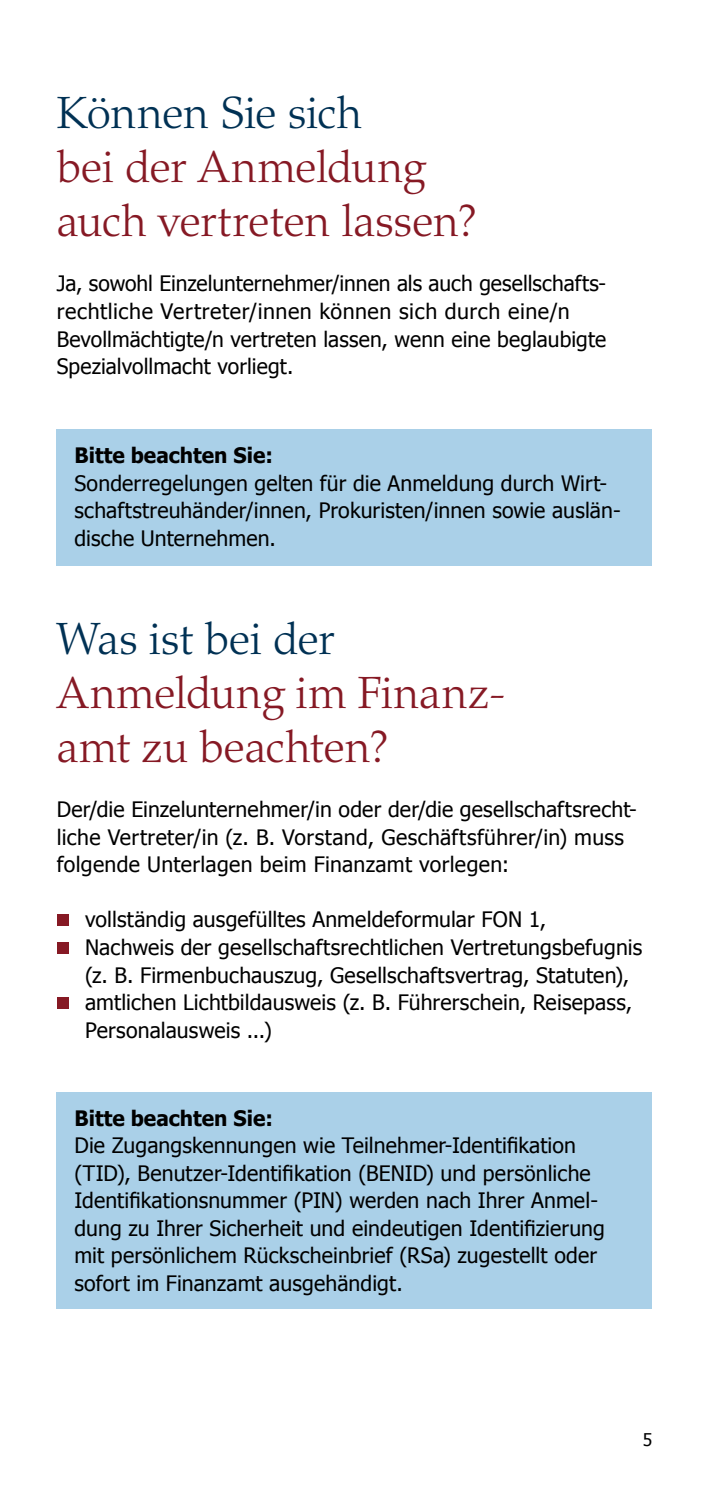
<style>
.page{position:relative;width:709px;height:1489px;background:#fff}
.page>*{position:absolute;margin:0;border:0;box-sizing:border-box;transform-origin:0 0}
.t1{font:300 45px/54px "Palatino LT Std";letter-spacing:-.005em;color:#861924}
.t2{font:300 45px "Palatino LT Std";letter-spacing:-.01em;color:#003154}
.t3{font:21.25px/27.5px "Tahoma";letter-spacing:.005em;color:#000}
.t4{font:700 21.25px "Tahoma";color:#000}
.t5{font:17.5px "Tahoma";color:#000}
</style>
<div class="page">
<div style="left:57px;top:914px;width:12px;height:12px;background:#861924"></div>
<div style="left:57px;top:941px;width:12px;height:12px;background:#861924"></div>
<div style="left:57px;top:996px;width:12px;height:12px;background:#861924"></div>
<div style="left:57px;top:429px;width:595px;height:137px;background:#aad0e8"></div>
<div style="left:57px;top:1091px;width:595px;height:217px;background:#aad0e8"></div>
<h1 class="t2" style="left:57px;top:87px;width:307px">Können Sie sich</h1>
<h1 class="t1" style="left:57px;top:141px;width:422px">bei der Anmeldung auch vertreten lassen?</h1>
<p class="t3" style="left:57px;top:269px;width:551px">Ja, sowohl Einzelunternehmer/innen als auch gesellschafts&shy;rechtliche Vertreter/innen können sich durch eine/n Bevollmächtigte/n vertreten lassen, wenn eine beglaubigte Spezialvollmacht vorliegt.</p>
<p class="t4" style="left:74px;top:440px;width:200px">Bitte beachten Sie:</p>
<p class="t3" style="left:74px;top:468px;width:548px">Sonderregelungen gelten für die Anmeldung durch Wirt&shy;schaftstreuhänder/innen, Prokuristen/innen sowie auslän&shy;dische Unternehmen.</p>
<h1 class="t2" style="left:57px;top:613px;width:279px">Was ist bei der</h1>
<h1 class="t1" style="left:57px;top:666px;width:452px">Anmeldung im Finanz&shy;amt zu beachten?</h1>
<p class="t3" style="left:57px;top:795px;width:582px">Der/die Einzelunternehmer/in oder der/die gesellschaftsrecht&shy;liche Vertreter/in (z. B. Vorstand, Geschäftsführer/in) muss folgende Unterlagen beim Finanzamt vorlegen:</p>
<p class="t3" style="left:85px;top:905px;width:558px">vollständig ausgefülltes Anmeldeformular FON 1,<br>Nachweis der gesellschaftsrechtlichen Vertretungsbefugnis (z. B. Firmenbuchauszug, Gesellschaftsvertrag, Statuten), amtlichen Lichtbildausweis (z. B. Führerschein, Reisepass, Personalausweis ...)</p>
<p class="t4" style="left:74px;top:1103px;width:200px">Bitte beachten Sie:</p>
<p class="t3" style="left:74px;top:1130px;width:532px">Die Zugangskennungen wie Teilnehmer-Identifikation (TID), Benutzer-Identifikation (BENID) und persönliche Identifikationsnummer (PIN) werden nach Ihrer Anmel&shy;dung zu Ihrer Sicherheit und eindeutigen Identifizierung mit persönlichem Rückscheinbrief (RSa) zugestellt oder sofort im Finanzamt ausgehändigt.</p>
<p class="t5" style="left:642px;top:1427px;width:11px">5</p>
</div>
